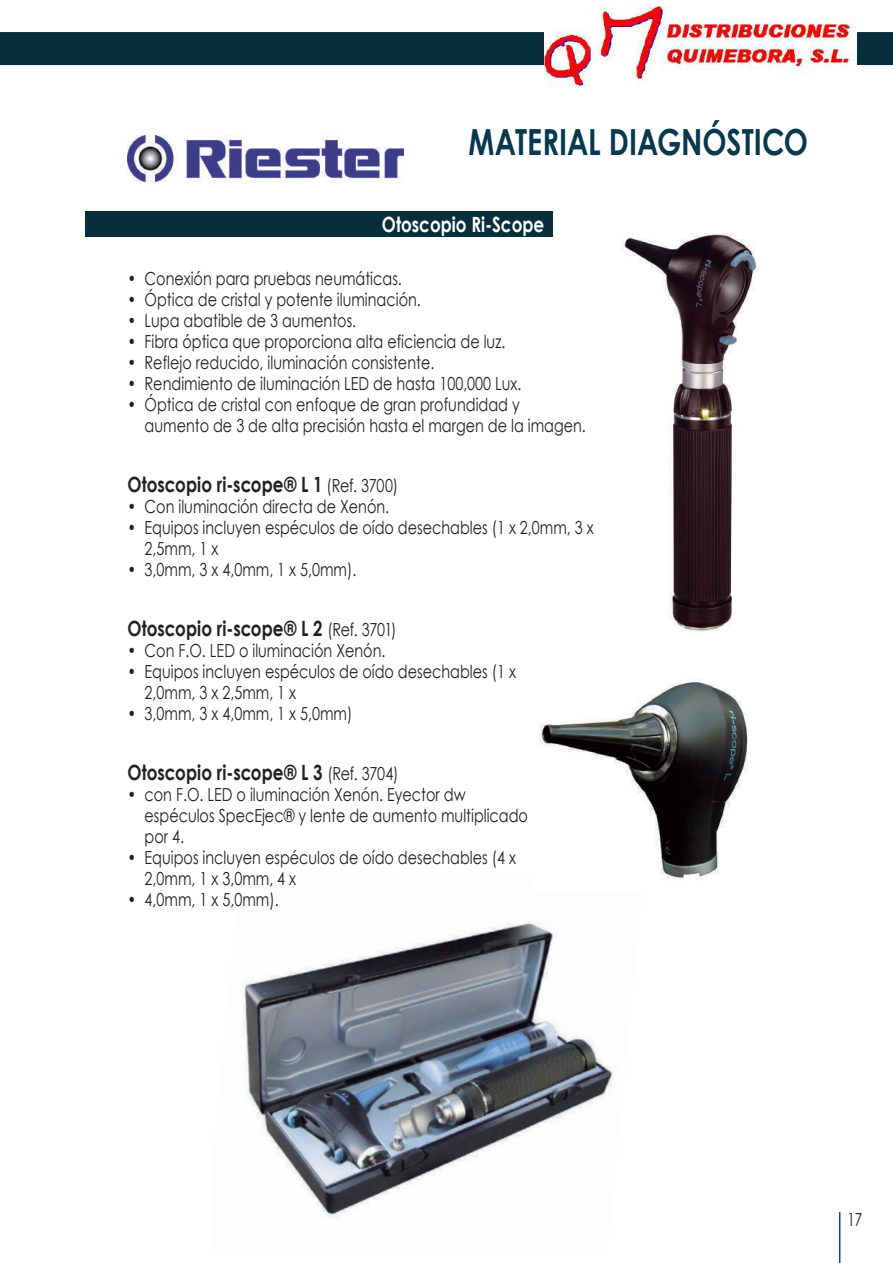
<style>
.page{position:relative;width:893px;height:1263px;background:#fff}
.page>*{position:absolute;margin:0;border:0;box-sizing:border-box;transform-origin:0 0}
.t1{font:700 36px "Century Gothic";letter-spacing:-.005em;color:#07384e;scale:.8 1}
.t2{font:700 21px "Century Gothic";color:#231f20;scale:.8 1}
.t3{font:700 21px "Century Gothic";color:#fff;scale:.8 1}
.t4{font:18px/21px "Century Gothic";color:#231f20;scale:.8 1}
.t5{font:18px "Century Gothic";color:#231f20;scale:.75 1}
.s1{font-weight:400;font-size:18px}
</style>
<div class="page">
<hr style="left:839px;top:1212px;width:1px;height:51px;background:#015378">
<div style="left:0;top:32px;width:561px;height:33px;background:#082e3b"></div>
<div style="left:819px;top:32px;width:74px;height:33px;background:#082e3b"></div>
<img style="left:243px;top:922px;width:371px;height:296px">
<div style="left:85px;top:212px;width:468px;height:25px;background:#082e3b"></div>
<img style="left:622px;top:233px;width:135px;height:399px">
<img style="left:539px;top:678px;width:209px;height:202px">
<img style="left:128px;top:136px;width:276px;height:47px">
<img style="left:544px;top:6px;width:312px;height:81px">
<h1 class="t1" style="left:468px;top:114px;width:426px">MATERIAL DIAGNÓSTICO</h1>
<p class="t3" style="left:382px;top:208px;width:204px">Otoscopio Ri-Scope</p>
<p class="t4" style="left:128px;top:268px;width:344px">• Conexión para pruebas neumáticas.</p>
<p class="t4" style="left:128px;top:289px;width:368px">• Óptica de cristal y potente iluminación.</p>
<p class="t4" style="left:128px;top:310px;width:287px">• Lupa abatible de 3 aumentos.</p>
<p class="t4" style="left:128px;top:331px;width:474px">• Fibra óptica que proporciona alta eficiencia de luz.</p>
<p class="t4" style="left:128px;top:352px;width:385px">• Reflejo reducido, iluminación consistente.</p>
<p class="t4" style="left:128px;top:373px;width:494px">• Rendimiento de iluminación LED de hasta 100,000 Lux.</p>
<p class="t4" style="left:145px;top:394px;width:553px;text-indent:-17px">• Óptica de cristal con enfoque de gran profundidad y aumento de 3 de alta precisión hasta el margen de la imagen.</p>
<p class="t2" style="left:128px;top:468px;width:340px">Otoscopio ri-scope® L 1 <span class="s1">(Ref. 3700)</span></p>
<p class="t4" style="left:128px;top:496px;width:329px">• Con iluminación directa de Xenón.</p>
<p class="t4" style="left:145px;top:517px;width:563px;text-indent:-17px">• Equipos incluyen espéculos de oído desechables (1 x 2,0mm, 3 x<br>2,5mm, 1 x</p>
<p class="t4" style="left:128px;top:559px;width:288px">• 3,0mm, 3 x 4,0mm, 1 x 5,0mm).</p>
<p class="t2" style="left:128px;top:612px;width:337px">Otoscopio ri-scope® L 2 <span class="s1">(Ref. 3701)</span></p>
<p class="t4" style="left:128px;top:640px;width:324px">• Con F.O. LED o iluminación Xenón.</p>
<p class="t4" style="left:145px;top:661px;width:466px;text-indent:-17px">• Equipos incluyen espéculos de oído desechables (1 x<br>2,0mm, 3 x 2,5mm, 1 x</p>
<p class="t4" style="left:128px;top:703px;width:283px">• 3,0mm, 3 x 4,0mm, 1 x 5,0mm)</p>
<p class="t2" style="left:128px;top:756px;width:340px">Otoscopio ri-scope® L 3 <span class="s1">(Ref. 3704)</span></p>
<p class="t4" style="left:145px;top:784px;width:481px;text-indent:-17px">• con F.O. LED o iluminación Xenón. Eyector dw espéculos SpecEjec® y lente de aumento multiplicado por 4.</p>
<p class="t4" style="left:145px;top:847px;width:466px;text-indent:-17px">• Equipos incluyen espéculos de oído desechables (4 x<br>2,0mm, 1 x 3,0mm, 4 x</p>
<p class="t4" style="left:128px;top:889px;width:190px">• 4,0mm, 1 x 5,0mm).</p>
<p class="t5" style="left:847px;top:1206px;width:21px">17</p>
</div>
